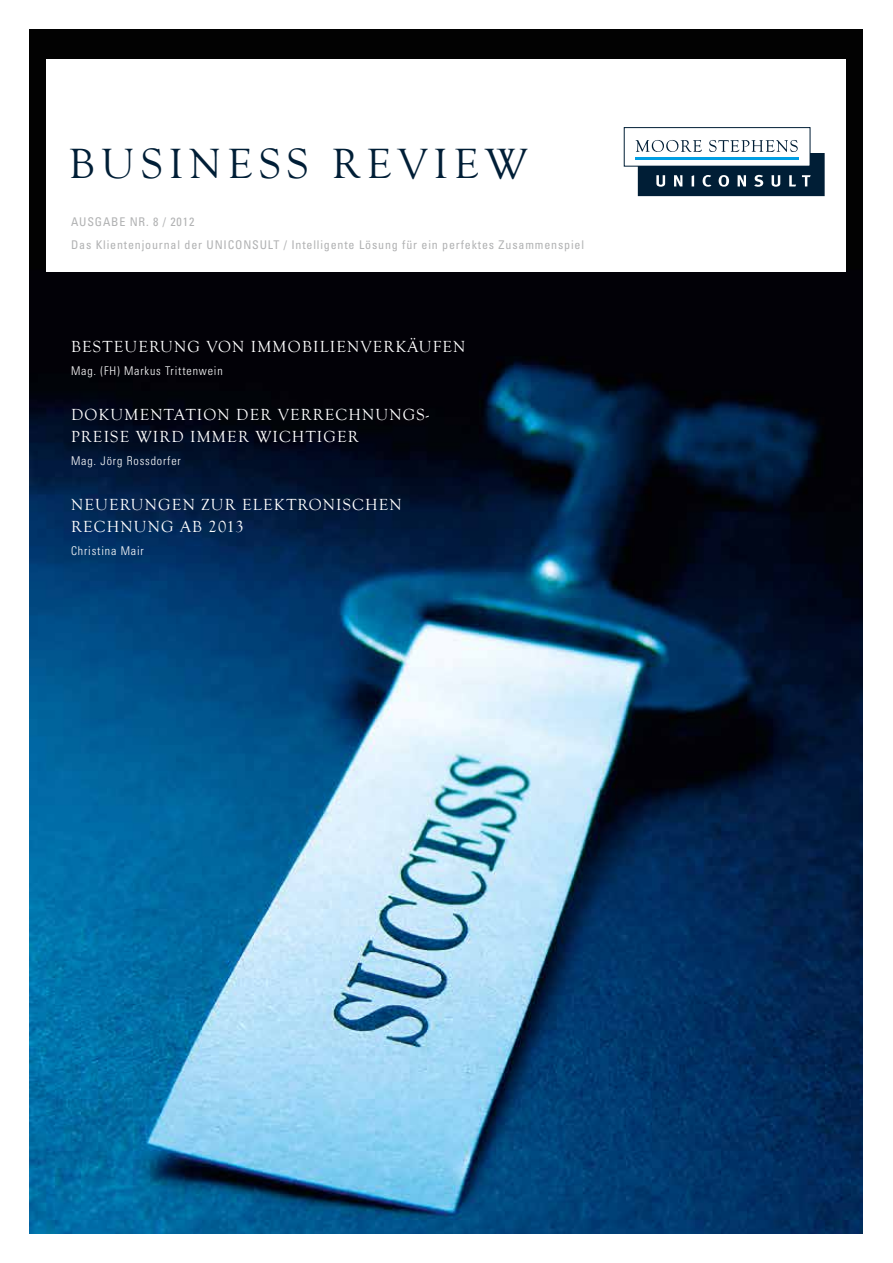
<style>
.page{position:relative;width:893px;height:1263px;background:#fff}
.page>*{position:absolute;margin:0;border:0;box-sizing:border-box;transform-origin:0 0}
.t1{font:43.5px "Goudy Old Style T";letter-spacing:.14em;color:#001e36}
.t2{font:16.5px/22.5px "Goudy Old Style T";letter-spacing:.07em;color:#fff}
.t3{font:condensed 12px/22.5px "Univers";letter-spacing:.07em;color:#b1b2b3}
.t4{font:300 condensed 12px "Univers";letter-spacing:.07em;color:#fff}
</style>
<div class="page">
<img style="left:30px;top:30px;width:833px;height:1203px">
<div style="left:47px;top:60px;width:799px;height:212px;background:#fff"></div>
<div style="left:638px;top:154px;width:186px;height:42px;background:#001e36"></div>
<div style="left:624px;top:128px;width:186px;height:38px;background:#fff"></div>
<div style="left:624px;top:127px;width:186px;height:39px;border:1px solid #001e36"></div>
<svg style="left:635px;top:140px;width:163px;height:12px"></svg>
<svg style="left:656px;top:175px;width:9px;height:12px"></svg>
<svg style="left:674px;top:175px;width:8px;height:11px"></svg>
<svg style="left:692px;top:175px;width:2px;height:11px"></svg>
<svg style="left:703px;top:175px;width:8px;height:12px"></svg>
<svg style="left:719px;top:175px;width:10px;height:12px"></svg>
<svg style="left:738px;top:175px;width:8px;height:11px"></svg>
<svg style="left:754px;top:175px;width:9px;height:12px"></svg>
<svg style="left:772px;top:175px;width:8px;height:12px"></svg>
<svg style="left:789px;top:175px;width:7px;height:11px"></svg>
<svg style="left:802px;top:175px;width:9px;height:11px"></svg>
<hr style="left:635px;top:158px;width:163px;height:2px;background:#009ee3">
<h1 class="t1" style="left:69px;top:140px;width:460px">BUSINESS REVIEW</h1>
<p class="t3" style="left:71px;top:211px;width:514px">AUSGABE NR. 8 / 2012<br>Das Klientenjournal der UNICONSULT / Intelligente Lösung für ein perfektes Zusammenspiel</p>
<p class="t2" style="left:71px;top:336px;width:396px">BESTEUERUNG VON IMMOBILIENVERKÄUFEN</p>
<p class="t4" style="left:71px;top:363px;width:153px">Mag. (FH) Markus Trittenwein</p>
<p class="t2" style="left:71px;top:403px;width:360px">DOKUMENTATION DER VERRECHNUNGS-<br>PREISE WIRD IMMER WICHTIGER</p>
<p class="t4" style="left:71px;top:453px;width:111px">Mag. Jörg Rossdorfer</p>
<p class="t2" style="left:71px;top:493px;width:332px">NEUERUNGEN ZUR ELEKTRONISCHEN<br>RECHNUNG AB 2013</p>
<p class="t4" style="left:71px;top:543px;width:74px">Christina Mair</p>
</div>
